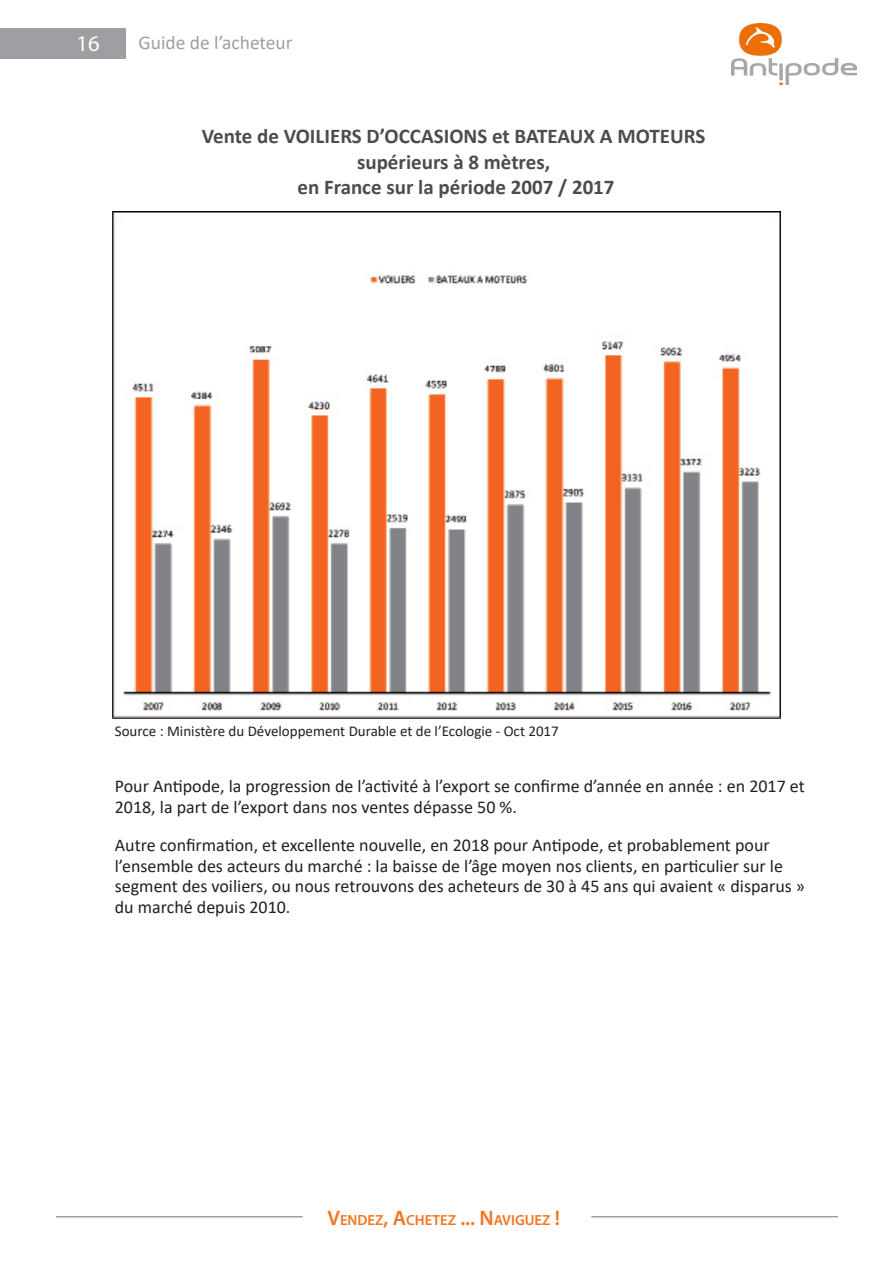
<style>
.page{position:relative;width:893px;height:1263px;background:#fff}
.page>*{position:absolute;margin:0;border:0;box-sizing:border-box;transform-origin:0 0}
.t1{font:22.5px "Myriad Pro";color:#fff}
.Titre{font:700 21px/25.2px "Calibri";color:#4b4c4d;text-align:center}
.t2{font:19.5px "Calibri";color:#9d9fa2}
.t3{font:18px/20.7px "Calibri";color:#231f20}
.t4{font:15px "Calibri";color:#231f20}
.t5{font:600 14.7px "Myriad Pro";color:#f47521}
.s1{font-size:21px}
</style>
<div class="page">
<div style="left:0;top:28px;width:125px;height:31px;background:#9d9fa2"></div>
<hr style="left:56px;top:1216px;width:247px;height:1px;background:#9d9fa2">
<hr style="left:591px;top:1216px;width:247px;height:1px;background:#9d9fa2">
<img style="left:731px;top:24px;width:126px;height:60px">
<img style="left:112px;top:211px;width:669px;height:507px">
<p class="t1" style="left:77px;top:29px;width:25px">16</p>
<p class="t2" style="left:139px;top:29px;width:156px">Guide de l’acheteur</p>
<p class="Titre" style="left:202px;top:123px;width:505px">Vente de VOILIERS D’OCCASIONS et BATEAUX A MOTEURS supérieurs à 8 mètres,</p>
<p class="Titre" style="left:297px;top:174px;width:319px">en France sur la période 2007 / 2017</p>
<p class="t4" style="left:115px;top:720px;width:445px">Source : Ministère du Développement Durable et de l’Ecologie - Oct 2017</p>
<p class="t3" style="left:115px;top:776px;width:691px">Pour Antipode, la progression de l’activité à l’export se confirme d’année en année : en 2017 et<br>2018, la part de l’export dans nos ventes dépasse 50 %.</p>
<p class="t3" style="left:115px;top:834px;width:692px">Autre confirmation, et excellente nouvelle, en 2018 pour Antipode, et probablement pour l’ensemble des acteurs du marché : la baisse de l’âge moyen nos clients, en particulier sur le segment des voiliers, ou nous retrouvons des acheteurs de 30 à 45 ans qui avaient « disparus » du marché depuis 2010.</p>
<p class="t5" style="left:327px;top:1210px;width:234px"><span class="s1">V</span>ENDEZ<span class="s1">, A</span>CHETEZ <span class="s1">... N</span> AVIGUEZ <span class="s1">!</span></p>
</div>
